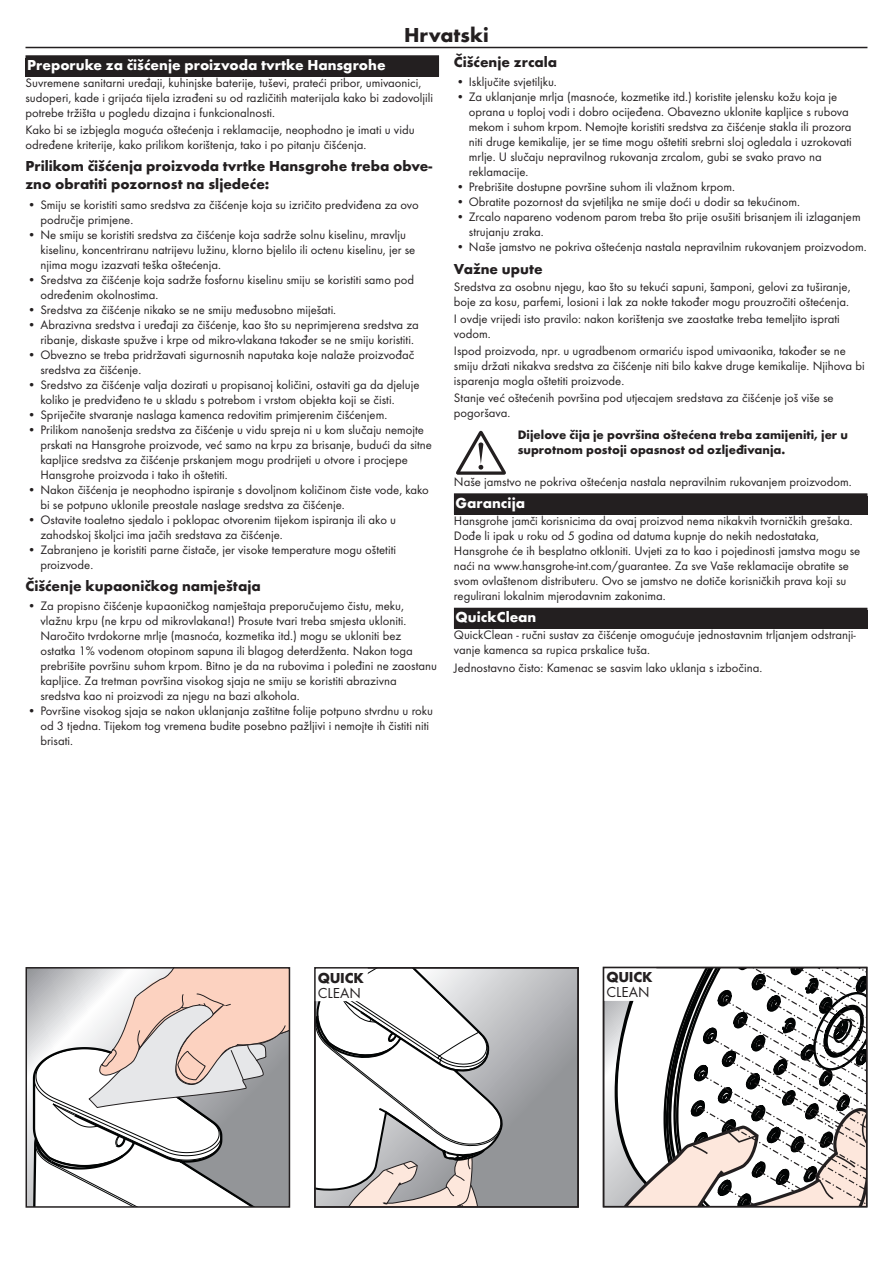
<style>
.page{position:relative;width:893px;height:1263px;background:#fff}
.page>*{position:absolute;margin:0;border:0;box-sizing:border-box;transform-origin:0 0}
.Sprache_Rahmenwechse{font:700 21px "Futura TOT";color:#231f20}
.Ueberschrift_ohne_Ba{font:700 15px/18px "Futura TOT";color:#231f20}
.Ueberschrift_HR{font:700 15px "Futura TOT";color:#fff}
.t1{font:15px "Futura TOT Boo";color:#231f20}
.Normaltext_HR{font:12.75px/15px "Futura TOT Boo";color:#231f20}
.t2{font:700 12.75px/15px "Futura TOT";color:#231f20}
</style>
<div class="page">
<hr style="left:26px;top:47px;width:841px;height:1px;background:#231f20">
<svg style="left:32px;top:970px;width:255px;height:235px"></svg>
<div style="left:26px;top:967px;width:264px;height:241px;border:2px solid #231f20"></div>
<svg style="left:503px;top:970px;width:73px;height:235px;background:#a1a2a6"></svg>
<svg style="left:317px;top:970px;width:186px;height:235px"></svg>
<svg style="left:606px;top:970px;width:258px;height:234px"></svg>
<div style="left:315px;top:968px;width:52px;height:32px;background:#fff"></div>
<div style="left:603px;top:967px;width:53px;height:33px;background:#fff"></div>
<div style="left:314px;top:967px;width:265px;height:241px;border:2px solid #231f20"></div>
<div style="left:603px;top:967px;width:264px;height:240px;border:2px solid #231f20"></div>
<div style="left:26px;top:55px;width:413px;height:21px;background:#231f20"></div>
<div style="left:454px;top:493px;width:413px;height:21px;background:#231f20"></div>
<div style="left:454px;top:608px;width:413px;height:21px;background:#231f20"></div>
<p class="Sprache_Rahmenwechse" style="left:404px;top:22px;width:86px">Hrvatski</p>
<p class="Ueberschrift_HR" style="left:27px;top:56px;width:360px">Preporuke za čišćenje proizvoda tvrtke Hansgrohe</p>
<p class="Normaltext_HR" style="left:26px;top:75px;width:409px">Suvremene sanitarni uređaji, kuhinjske baterije, tuševi, prateći pribor, umivaonici, sudoperi, kade i grijaća tijela izrađeni su od različitih materijala kako bi zadovoljili potrebe tržišta u pogledu dizajna i funkcionalnosti.</p>
<p class="Normaltext_HR" style="left:26px;top:122px;width:391px">Kako bi se izbjegla moguća oštećenja i reklamacije, neophodno je imati u vidu određene kriterije, kako prilikom korištenja, tako i po pitanju čišćenja.</p>
<p class="Ueberschrift_ohne_Ba" style="left:26px;top:157px;width:408px">Prilikom čišćenja proizvoda tvrtke Hansgrohe treba obve&shy;zno obratiti pozornost na sljedeće:</p>
<p class="Normaltext_HR" style="left:40px;top:197px;width:380px;text-indent:-13px">• Smiju se koristiti samo sredstva za čišćenje koja su izričito predviđena za ovo područje primjene.</p>
<p class="Normaltext_HR" style="left:40px;top:227px;width:376px;text-indent:-13px">• Ne smiju se koristiti sredstva za čišćenje koja sadrže solnu kiselinu, mravlju kiselinu, koncentriranu natrijevu lužinu, klorno bjelilo ili octenu kiselinu, jer se njima mogu izazvati teška oštećenja.</p>
<p class="Normaltext_HR" style="left:40px;top:272px;width:375px;text-indent:-13px">• Sredstva za čišćenje koja sadrže fosfornu kiselinu smiju se koristiti samo pod određenim okolnostima.</p>
<p class="Normaltext_HR" style="left:28px;top:302px;width:310px">• Sredstva za čišćenje nikako se ne smiju međusobno miješati.</p>
<p class="Normaltext_HR" style="left:40px;top:317px;width:380px;text-indent:-13px">• Abrazivna sredstva i uređaji za čišćenje, kao što su neprimjerena sredstva za ribanje, diskaste spužve i krpe od mikro-vlakana također se ne smiju koristiti.</p>
<p class="Normaltext_HR" style="left:40px;top:347px;width:376px;text-indent:-13px">• Obvezno se treba pridržavati sigurnosnih naputaka koje nalaže proizvođač sredstva za čišćenje.</p>
<p class="Normaltext_HR" style="left:40px;top:377px;width:381px;text-indent:-13px">• Sredstvo za čišćenje valja dozirati u propisanoj količini, ostaviti ga da djeluje koliko je predviđeno te u skladu s potrebom i vrstom objekta koji se čisti.</p>
<p class="Normaltext_HR" style="left:28px;top:407px;width:361px">• Spriječite stvaranje naslaga kamenca redovitim primjerenim čišćenjem.</p>
<p class="Normaltext_HR" style="left:40px;top:422px;width:393px;text-indent:-13px">• Prilikom nanošenja sredstva za čišćenje u vidu spreja ni u kom slučaju nemojte prskati na Hansgrohe proizvode, već samo na krpu za brisanje, budući da sitne kapljice sredstva za čišćenje prskanjem mogu prodrijeti u otvore i procjepe Hansgrohe proizvoda i tako ih oštetiti.</p>
<p class="Normaltext_HR" style="left:40px;top:482px;width:390px;text-indent:-13px">• Nakon čišćenja je neophodno ispiranje s dovoljnom količinom čiste vode, kako bi se potpuno uklonile preostale naslage sredstva za čišćenje.</p>
<p class="Normaltext_HR" style="left:40px;top:512px;width:357px;text-indent:-13px">• Ostavite toaletno sjedalo i poklopac otvorenim tijekom ispiranja ili ako u zahodskoj školjci ima jačih sredstava za čišćenje.</p>
<p class="Normaltext_HR" style="left:40px;top:542px;width:357px;text-indent:-13px">• Zabranjeno je koristiti parne čistače, jer visoke temperature mogu oštetiti proizvode.</p>
<p class="Ueberschrift_ohne_Ba" style="left:26px;top:577px;width:237px">Čišćenje kupaoničkog namještaja</p>
<p class="Normaltext_HR" style="left:40px;top:598px;width:398px;text-indent:-13px">• Za propisno čišćenje kupaoničkog namještaja preporučujemo čistu, meku, vlažnu krpu ( ne krpu od mikrovlakana!) Prosute tvari treba smjesta ukloniti.<br>Naročito tvrdokorne mrlje ( masnoća, kozmetika itd.) mogu se ukloniti bez ostatka 1% vodenom otopinom sapuna ili blagog deterdženta. Nakon toga prebrišite površinu suhom krpom. Bitno je da na rubovima i poleđini ne zaostanu kapljice. Za tretman površina visokog sjaja ne smiju se koristiti abrazivna sredstva kao ni proizvodi za njegu na bazi alkohola.</p>
<p class="Normaltext_HR" style="left:40px;top:703px;width:394px;text-indent:-13px">• Površine visokog sjaja se nakon uklanjanja zaštitne folije potpuno stvrdnu u roku od 3 tjedna. Tijekom tog vremena budite posebno pažljivi i nemojte ih čistiti niti brisati.</p>
<p class="Ueberschrift_ohne_Ba" style="left:454px;top:53px;width:105px">Čišćenje zrcala</p>
<p class="Normaltext_HR" style="left:456px;top:75px;width:102px">• Isključite svjetiljku.</p>
<p class="Normaltext_HR" style="left:469px;top:90px;width:384px;text-indent:-13px">• Za uklanjanje mrlja ( masnoće, kozmetike itd.) koristite jelensku kožu koja je oprana u toploj vodi i dobro ocijeđena. Obavezno uklonite kapljice s rubova mekom i suhom krpom. Nemojte koristiti sredstva za čišćenje stakla ili prozora niti druge kemikalije, jer se time mogu oštetiti srebrni sloj ogledala i uzrokovati mrlje. U slučaju nepravilnog rukovanja zrcalom, gubi se svako pravo na reklamacije.</p>
<p class="Normaltext_HR" style="left:456px;top:180px;width:281px">• Prebrišite dostupne površine suhom ili vlažnom krpom.</p>
<p class="Normaltext_HR" style="left:456px;top:195px;width:346px">• Obratite pozornost da svjetiljka ne smije doći u dodir sa tekućinom.</p>
<p class="Normaltext_HR" style="left:469px;top:210px;width:393px;text-indent:-13px">• Zrcalo napareno vodenom parom treba što prije osušiti brisanjem ili izlaganjem strujanju zraka.</p>
<p class="Normaltext_HR" style="left:456px;top:240px;width:412px">• Naše jamstvo ne pokriva oštećenja nastala nepravilnim rukovanjem proizvodom.</p>
<p class="Ueberschrift_ohne_Ba" style="left:454px;top:259px;width:90px">Važne upute</p>
<p class="Normaltext_HR" style="left:454px;top:279px;width:398px">Sredstva za osobnu njegu, kao što su tekući sapuni, šamponi, gelovi za tuširanje, boje za kosu, parfemi, losioni i lak za nokte također mogu prouzročiti oštećenja.</p>
<p class="Normaltext_HR" style="left:454px;top:311px;width:387px">I ovdje vrijedi isto pravilo: nakon korištenja sve zaostatke treba temeljito isprati vodom.</p>
<p class="Normaltext_HR" style="left:454px;top:343px;width:412px">Ispod proizvoda, npr. u ugradbenom ormariću ispod umivaonika, također se ne smiju držati nikakva sredstva za čišćenje niti bilo kakve druge kemikalije. Njihova bi isparenja mogla oštetiti proizvode.</p>
<p class="Normaltext_HR" style="left:454px;top:390px;width:381px">Stanje već oštećenih površina pod utjecajem sredstava za čišćenje još više se pogoršava.</p>
<p class="t2" style="left:518px;top:427px;width:332px">Dijelove čija je površina oštećena treba zamijeniti, jer u suprotnom postoji opasnost od ozljeđivanja.</p>
<p class="Normaltext_HR" style="left:454px;top:474px;width:399px">Naše jamstvo ne pokriva oštećenja nastala nepravilnim rukovanjem proizvodom.</p>
<p class="Ueberschrift_HR" style="left:456px;top:494px;width:71px">Garancija</p>
<p class="Normaltext_HR" style="left:454px;top:513px;width:408px">Hansgrohe jamči korisnicima da ovaj proizvod nema nikakvih tvorničkih grešaka.<br>Dođe li ipak u roku od 5 godina od datuma kupnje do nekih nedostataka, Hansgrohe će ih besplatno otkloniti. Uvjeti za to kao i pojedinosti jamstva mogu se naći na www.hansgrohe-int.com/guarantee. Za sve Vaše reklamacije obratite se svom ovlaštenom distributeru. Ovo se jamstvo ne dotiče korisničkih prava koji su regulirani lokalnim mjerodavnim zakonima.</p>
<p class="Ueberschrift_HR" style="left:456px;top:608px;width:82px">QuickClean</p>
<p class="Normaltext_HR" style="left:454px;top:628px;width:403px">QuickClean - ručni sustav za čišćenje omogućuje jednostavnim trljanjem odstranji&shy;vanje kamenca sa rupica prskalice tuša.</p>
<p class="Normaltext_HR" style="left:454px;top:660px;width:310px">Jednostavno čisto: Kamenac se sasvim lako uklanja s izbočina.</p>
<p class="Ueberschrift_ohne_Ba" style="left:318px;top:968px;width:48px">QUICK</p>
<p class="t1" style="left:318px;top:983px;width:45px">CLEAN</p>
<p class="Ueberschrift_ohne_Ba" style="left:606px;top:968px;width:48px">QUICK</p>
<p class="t1" style="left:606px;top:983px;width:45px">CLEAN</p>
</div>
